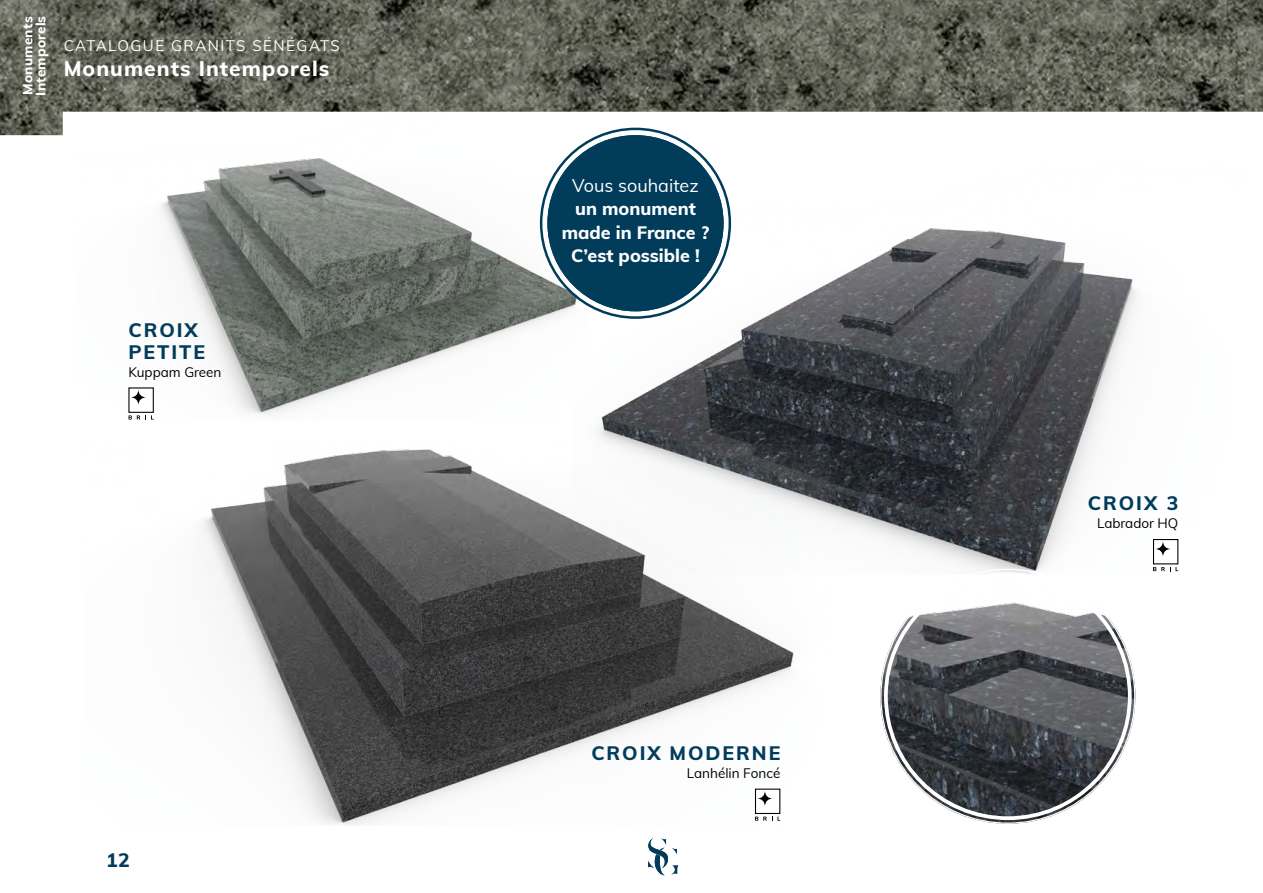
<style>
.page{position:relative;width:1263px;height:893px;background:#fff}
.page>*{position:absolute;margin:0;border:0;box-sizing:border-box;transform-origin:0 0}
.t1{font:800 21px "Muli";letter-spacing:.05em;color:#fff}
.t2{font:800 19.5px/21.6px "Muli";letter-spacing:.1em;color:#013c5b}
.t3{font:800 18px "Muli";color:#fff}
.t4{font:18px "Muli";color:#fff}
.t5{font:15px "Muli";letter-spacing:.1em;color:#fff}
.t6{font:13.5px "Muli";color:#000}
.t7{font:800 13.5px/13.2px "Muli";letter-spacing:.02em;color:#fff}
</style>
<div class="page">
<svg style="left:648px;top:838px;width:30px;height:37px"></svg>
<img style="left:588px;top:135px;width:591px;height:437px">
<img style="left:203px;top:445px;width:628px;height:380px">
<img style="left:128px;top:140px;width:460px;height:280px">
<div style="left:1153px;top:540px;width:25px;height:24px;background:#fff"></div>
<div style="left:1153px;top:539px;width:25px;height:25px;border:1px solid #000"></div>
<svg style="left:1154px;top:540px;width:17px;height:17px"></svg>
<svg style="left:1153px;top:567px;width:25px;height:4px"></svg>
<div style="left:129px;top:388px;width:24px;height:24px;background:#fff"></div>
<div style="left:128px;top:387px;width:26px;height:26px;border:1px solid #000"></div>
<svg style="left:130px;top:389px;width:17px;height:17px"></svg>
<svg style="left:129px;top:415px;width:25px;height:5px"></svg>
<div style="left:755px;top:789px;width:25px;height:24px;background:#fff"></div>
<div style="left:755px;top:789px;width:25px;height:25px;border:1px solid #000"></div>
<svg style="left:756px;top:790px;width:17px;height:17px"></svg>
<svg style="left:755px;top:817px;width:25px;height:4px"></svg>
<img style="left:880px;top:569px;width:255px;height:255px;border-radius:128px">
<svg style="left:542px;top:130px;width:187px;height:187px"></svg>
<div style="left:547px;top:135px;width:177px;height:176px;background:#013c5b;border-radius:50%"></div>
<div style="left:547px;top:135px;width:177px;height:176px;border:8px solid #013c5b;border-radius:50%"></div>
<img style="left:0;top:0;width:1263px;height:135px">
<p class="t7" style="left:20px;top:96px;width:82px;rotate:-90deg">Monuments<br>Intemporels</p>
<p class="t5" style="left:64px;top:35px;width:278px">CATALOGUE GRANITS SÉNÉGATS</p>
<p class="t1" style="left:64px;top:53px;width:267px">Monuments Intemporels</p>
<p class="t2" style="left:128px;top:318px;width:78px">CROIX<br>PETITE</p>
<p class="t6" style="left:128px;top:362px;width:95px">Kuppam Green</p>
<p class="t2" style="left:106px;top:848px;width:25px">12</p>
<p class="t4" style="left:572px;top:172px;width:128px">Vous souhaitez</p>
<p class="t3" style="left:575px;top:196px;width:122px">un monument</p>
<p class="t3" style="left:562px;top:219px;width:149px">made in France ?</p>
<p class="t3" style="left:571px;top:242px;width:130px">C’est possible !</p>
<p class="t2" style="left:591px;top:741px;width:191px">CROIX MODERNE</p>
<p class="t6" style="left:687px;top:763px;width:95px">Lanhélin Foncé</p>
<p class="t2" style="left:1088px;top:492px;width:92px">CROIX 3</p>
<p class="t6" style="left:1097px;top:514px;width:83px">Labrador HQ</p>
</div>
